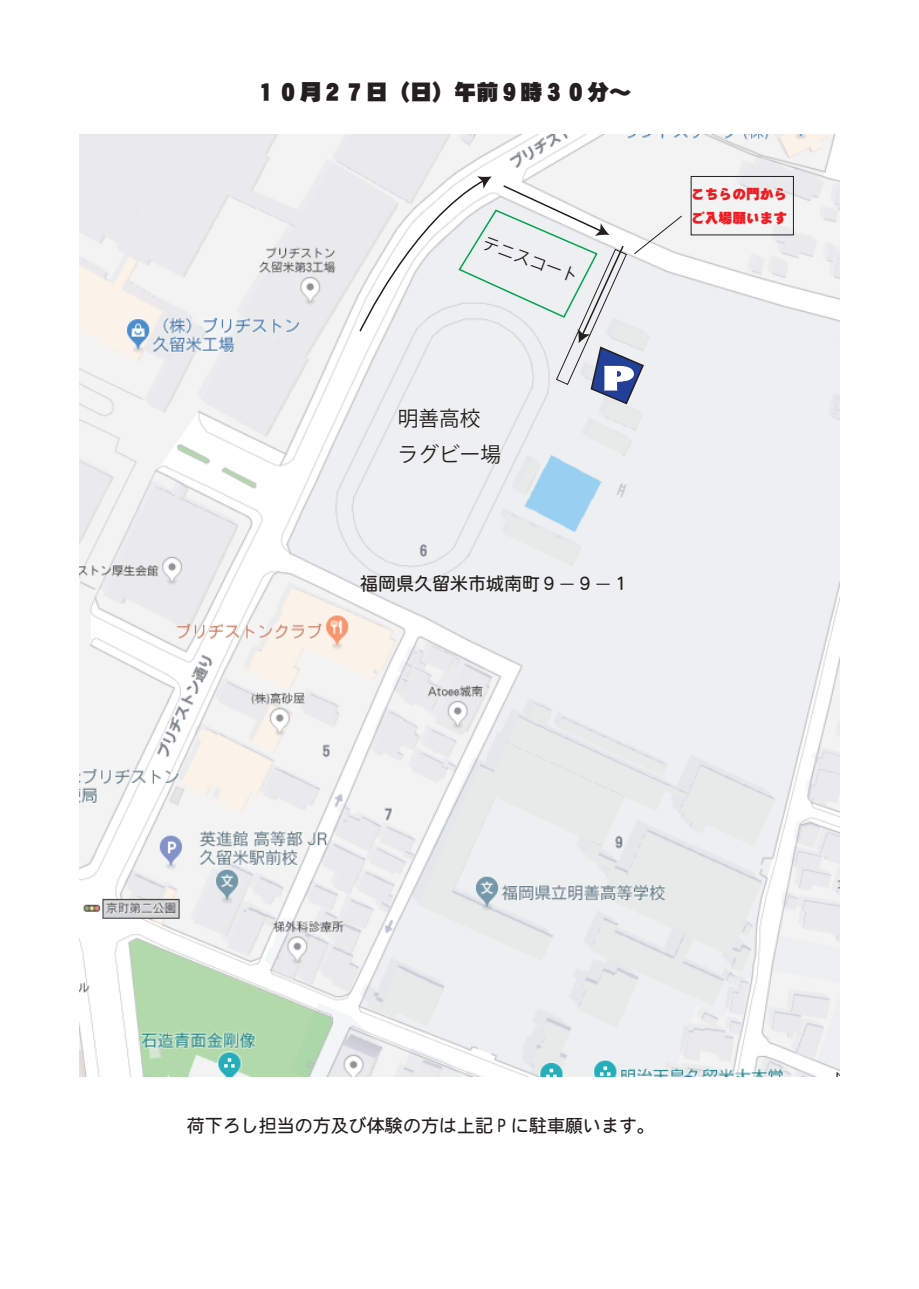
<style>
.page{position:relative;width:919px;height:1289px;background:#fff}
.page>*{position:absolute;margin:0;border:0;box-sizing:border-box;transform-origin:0 0}
.t1{font:31.2px "DF Gothic SU WIN RKSJ H";color:#fff;scale:2.32 1}
.t2{font:22.05px "DF Gothic SU WIN RKSJ H";color:#231f20}
.t3{font:20.55px/36.2px "Koz Go Pr 6 N";color:#231f20}
.t4{font:18px "DFHS Maru Gothic W4 WIN RKSJ H";color:#231f20}
.t5{font:16.8px "Koz Go Pr 6 N";color:#231f20}
.t6{font:13.8px/24px "DF Gothic SU WIN RKSJ H";color:#ee1d23}
.s1{font-family:"Koz Go Pr 6 N"}
</style>
<div class="page">
<img style="left:79px;top:134px;width:760px;height:942px">
<svg style="left:358px;top:176px;width:324px;height:229px"></svg>
<div style="left:691px;top:176px;width:102px;height:59px;border:1px solid #231f20"></div>
<p class="t2" style="left:255px;top:81px;width:377px">１０月２７日（日）午前９時３０分～</p>
<p class="t5" style="left:486px;top:233px;width:102px;rotate:20deg">テニスコート</p>
<p class="t3" style="left:398px;top:400px;width:105px">明善高校ラグビー場</p>
<h1 class="t1" style="left:600px;top:363px;width:17px">P</h1>
<p class="t4" style="left:360px;top:575px;width:271px">福岡県久留米市城南町９<span class="s1">－</span>９<span class="s1">－</span>１</p>
<p class="t6" style="left:691px;top:182px;width:98px">こちらの門からご入場願います</p>
<p class="t4" style="left:187px;top:1116px;width:470px">荷下ろし担当の方及び体験の方は上記 P に駐車願います。</p>
</div>
